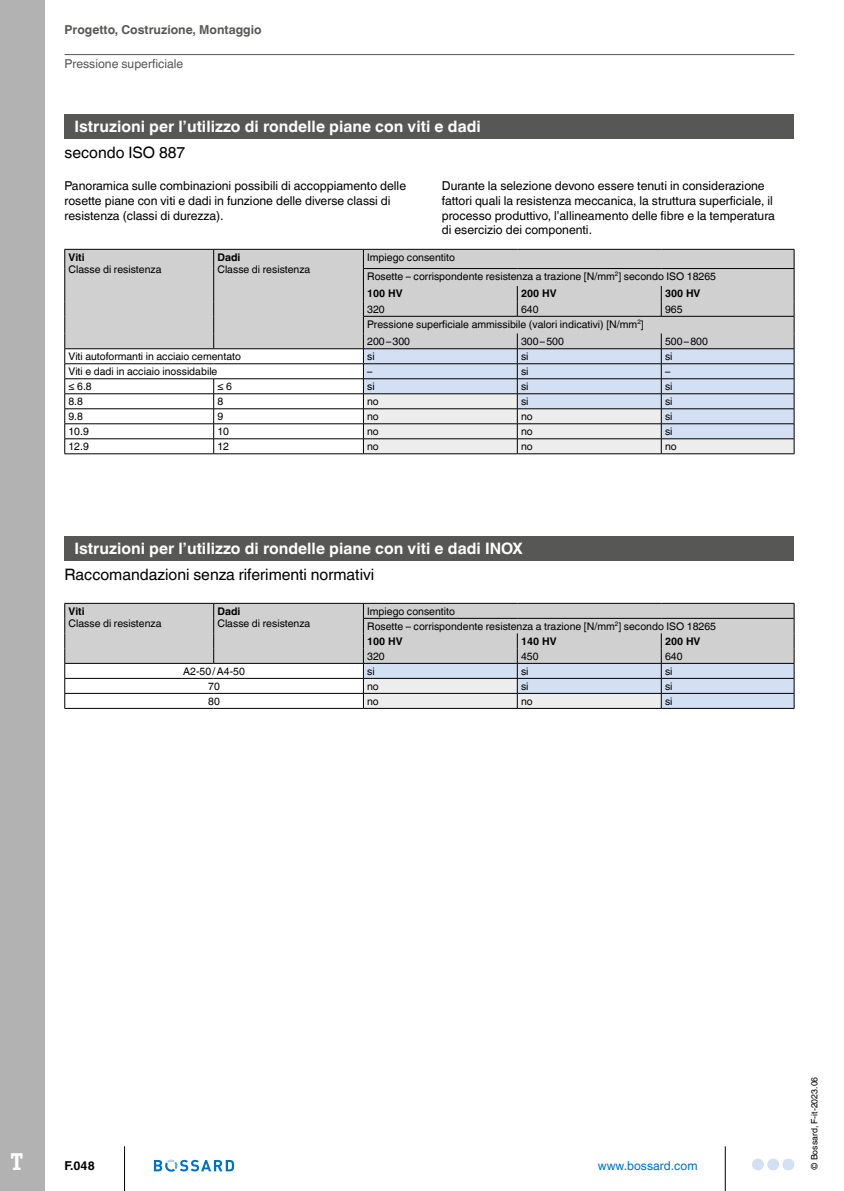
<style>
.page{position:relative;width:844px;height:1191px;background:#fff}
.page>*{position:absolute;margin:0;border:0;box-sizing:border-box;transform-origin:0 0}
.t1{font:700 24.5px "Officina Ser ITC Std";color:#fff}
.t2{font:700 15.75px "Helvetica World";color:#fff}
.t3{font:15.75px "Helvetica World";color:#000}
.t4{font:12.25px/14.7px "Helvetica World";color:#000}
.t5{font:700 12.25px "Helvetica World";color:#575756}
.t6{font:12.25px "Helvetica World";color:#575756}
.t7{font:12.25px "Helvetica World";color:#0072bb}
.t8{font:700 12.25px "Helvetica World";color:#000}
.t9{font:10.5px/15px "Helvetica World";color:#000}
.t10{font:700 10.5px "Helvetica World";color:#000}
.t11{font:8.75px "Helvetica World";color:#000}
.s1{font-weight:700}
</style>
<div class="page">
<div style="left:0;top:0;width:45px;height:1191px;background:#b3b2b2"></div>
<div style="left:782px;top:1158px;width:12px;height:12px;background:#d3e0f4;border-radius:50%"></div>
<div style="left:767px;top:1158px;width:11px;height:12px;background:#d3e0f4;border-radius:50%"></div>
<div style="left:752px;top:1158px;width:11px;height:12px;background:#d3e0f4;border-radius:50%"></div>
<hr style="left:724px;top:1146px;width:1px;height:45px;background:#000">
<hr style="left:124px;top:1146px;width:1px;height:45px;background:#000">
<svg style="left:154px;top:1159px;width:80px;height:12px"></svg>
<hr style="left:64px;top:54px;width:730px;height:1px;background:#575756">
<div style="left:64px;top:114px;width:730px;height:25px;background:#575756"></div>
<div style="left:64px;top:536px;width:730px;height:25px;background:#575756"></div>
<svg style="left:64px;top:249px;width:730px;height:205px"></svg>
<hr style="left:64px;top:708px;width:150px;height:1px;background:#000">
<hr style="left:214px;top:708px;width:149px;height:1px;background:#000">
<hr style="left:363px;top:708px;width:154px;height:1px;background:#000">
<hr style="left:517px;top:708px;width:144px;height:1px;background:#000">
<hr style="left:661px;top:708px;width:133px;height:1px;background:#000">
<svg style="left:64px;top:603px;width:730px;height:105px"></svg>
<p class="t5" style="left:64px;top:22px;width:199px">Progetto, Costruzione, Montaggio</p>
<p class="t6" style="left:64px;top:57px;width:120px">Pressione superficiale</p>
<h2 class="t2" style="left:74px;top:118px;width:408px">Istruzioni per l’utilizzo di rondelle piane con viti e dadi</h2>
<h2 class="t3" style="left:64px;top:143px;width:122px">secondo ISO 887</h2>
<p class="t4" style="left:441px;top:179px;width:334px">Durante la selezione devono essere tenuti in considerazione fattori quali la resistenza meccanica, la struttura superficiale, il processo produttivo, l’allineamento delle fibre e la temperatura di esercizio dei componenti.</p>
<p class="t4" style="left:64px;top:179px;width:343px">Panoramica sulle combinazioni possibili di accoppiamento delle rosette piane con viti e dadi in funzione delle diverse classi di resistenza (classi di durezza).</p>
<p class="t10" style="left:68px;top:251px;width:18px">Viti</p>
<p class="t9" style="left:68px;top:262px;width:94px">Classe di resistenza</p>
<p class="t10" style="left:217px;top:251px;width:25px">Dadi</p>
<p class="t9" style="left:217px;top:262px;width:94px">Classe di resistenza</p>
<p class="t9" style="left:367px;top:247px;width:350px;line-height:19.2px">Impiego consentito<br>Rosette – corrispondente resistenza a trazione [N/mm<sup>2</sup>] secondo ISO 18265</p>
<p class="t10" style="left:367px;top:287px;width:37px">100 HV</p>
<p class="t10" style="left:521px;top:287px;width:37px">200 HV</p>
<p class="t10" style="left:664px;top:287px;width:37px">300 HV</p>
<p class="t9" style="left:367px;top:301px;width:19px">320</p>
<p class="t9" style="left:521px;top:301px;width:19px">640</p>
<p class="t9" style="left:664px;top:301px;width:19px">965</p>
<p class="t9" style="left:367px;top:315px;width:278px;line-height:17.2px">Pressione superficiale ammissibile (valori indicativi) [N/mm<sup>2</sup>]<br>200–300</p>
<p class="t9" style="left:521px;top:333px;width:44px">300–500</p>
<p class="t9" style="left:664px;top:333px;width:44px">500–800</p>
<p class="t9" style="left:68px;top:349px;width:174px">Viti autoformanti in acciaio cementato</p>
<p class="t9" style="left:367px;top:349px;width:9px">si</p>
<p class="t9" style="left:521px;top:349px;width:9px">si</p>
<p class="t9" style="left:664px;top:349px;width:9px">si</p>
<p class="t9" style="left:68px;top:364px;width:150px">Viti e dadi in acciaio inossidabile</p>
<p class="t9" style="left:367px;top:364px;width:7px">–</p>
<p class="t9" style="left:521px;top:364px;width:9px">si</p>
<p class="t9" style="left:664px;top:364px;width:7px">–</p>
<p class="t9" style="left:68px;top:379px;width:25px">≤ 6.8</p>
<p class="t9" style="left:217px;top:379px;width:16px">≤ 6</p>
<p class="t9" style="left:367px;top:379px;width:9px">si</p>
<p class="t9" style="left:521px;top:379px;width:9px">si</p>
<p class="t9" style="left:664px;top:379px;width:9px">si</p>
<p class="t9" style="left:68px;top:394px;width:16px">8.8</p>
<p class="t9" style="left:217px;top:394px;width:7px">8</p>
<p class="t9" style="left:367px;top:394px;width:13px">no</p>
<p class="t9" style="left:521px;top:394px;width:9px">si</p>
<p class="t9" style="left:664px;top:394px;width:9px">si</p>
<p class="t9" style="left:68px;top:409px;width:16px">9.8</p>
<p class="t9" style="left:217px;top:409px;width:7px">9</p>
<p class="t9" style="left:367px;top:409px;width:13px">no</p>
<p class="t9" style="left:521px;top:409px;width:13px">no</p>
<p class="t9" style="left:664px;top:409px;width:9px">si</p>
<p class="t9" style="left:68px;top:424px;width:22px">10.9</p>
<p class="t9" style="left:217px;top:424px;width:13px">10</p>
<p class="t9" style="left:367px;top:424px;width:13px">no</p>
<p class="t9" style="left:521px;top:424px;width:13px">no</p>
<p class="t9" style="left:664px;top:424px;width:9px">si</p>
<p class="t9" style="left:68px;top:439px;width:22px">12.9</p>
<p class="t9" style="left:217px;top:439px;width:13px">12</p>
<p class="t9" style="left:367px;top:439px;width:13px">no</p>
<p class="t9" style="left:521px;top:439px;width:13px">no</p>
<p class="t9" style="left:664px;top:439px;width:13px">no</p>
<h2 class="t2" style="left:74px;top:539px;width:450px">Istruzioni per l’utilizzo di rondelle piane con viti e dadi INOX</h2>
<h2 class="t3" style="left:64px;top:565px;width:311px">Raccomandazioni senza riferimenti normativi</h2>
<p class="t10" style="left:68px;top:605px;width:18px">Viti</p>
<p class="t9" style="left:68px;top:616px;width:94px">Classe di resistenza</p>
<p class="t10" style="left:217px;top:605px;width:25px">Dadi</p>
<p class="t9" style="left:217px;top:616px;width:94px">Classe di resistenza</p>
<p class="t9" style="left:367px;top:603px;width:350px">Impiego consentito<br>Rosette – corrispondente resistenza a trazione [N/mm<sup>2</sup>] secondo ISO 18265<br><span class="s1">100 HV</span></p>
<p class="t10" style="left:521px;top:635px;width:37px">140 HV</p>
<p class="t10" style="left:664px;top:635px;width:37px">200 HV</p>
<p class="t9" style="left:367px;top:648px;width:19px">320</p>
<p class="t9" style="left:521px;top:648px;width:19px">450</p>
<p class="t9" style="left:664px;top:648px;width:19px">640</p>
<p class="t9" style="left:183px;top:663px;width:63px">A2-50/A4-50</p>
<p class="t9" style="left:367px;top:663px;width:9px">si</p>
<p class="t9" style="left:521px;top:663px;width:9px">si</p>
<p class="t9" style="left:664px;top:663px;width:9px">si</p>
<p class="t9" style="left:208px;top:678px;width:13px">70</p>
<p class="t9" style="left:367px;top:678px;width:13px">no</p>
<p class="t9" style="left:521px;top:678px;width:9px">si</p>
<p class="t9" style="left:664px;top:678px;width:9px">si</p>
<p class="t9" style="left:208px;top:693px;width:13px">80</p>
<p class="t9" style="left:367px;top:693px;width:13px">no</p>
<p class="t9" style="left:521px;top:693px;width:13px">no</p>
<p class="t9" style="left:664px;top:693px;width:9px">si</p>
<h1 class="t1" style="left:11px;top:1146px;width:13px">T</h1>
<p class="t8" style="left:64px;top:1158px;width:32px">F.048</p>
<p class="t7" style="left:597px;top:1158px;width:101px">www.bossard.com</p>
<p class="t11" style="left:809px;top:1170px;width:95px;rotate:-90deg">© Bossard, F-it-2023.06</p>
</div>
